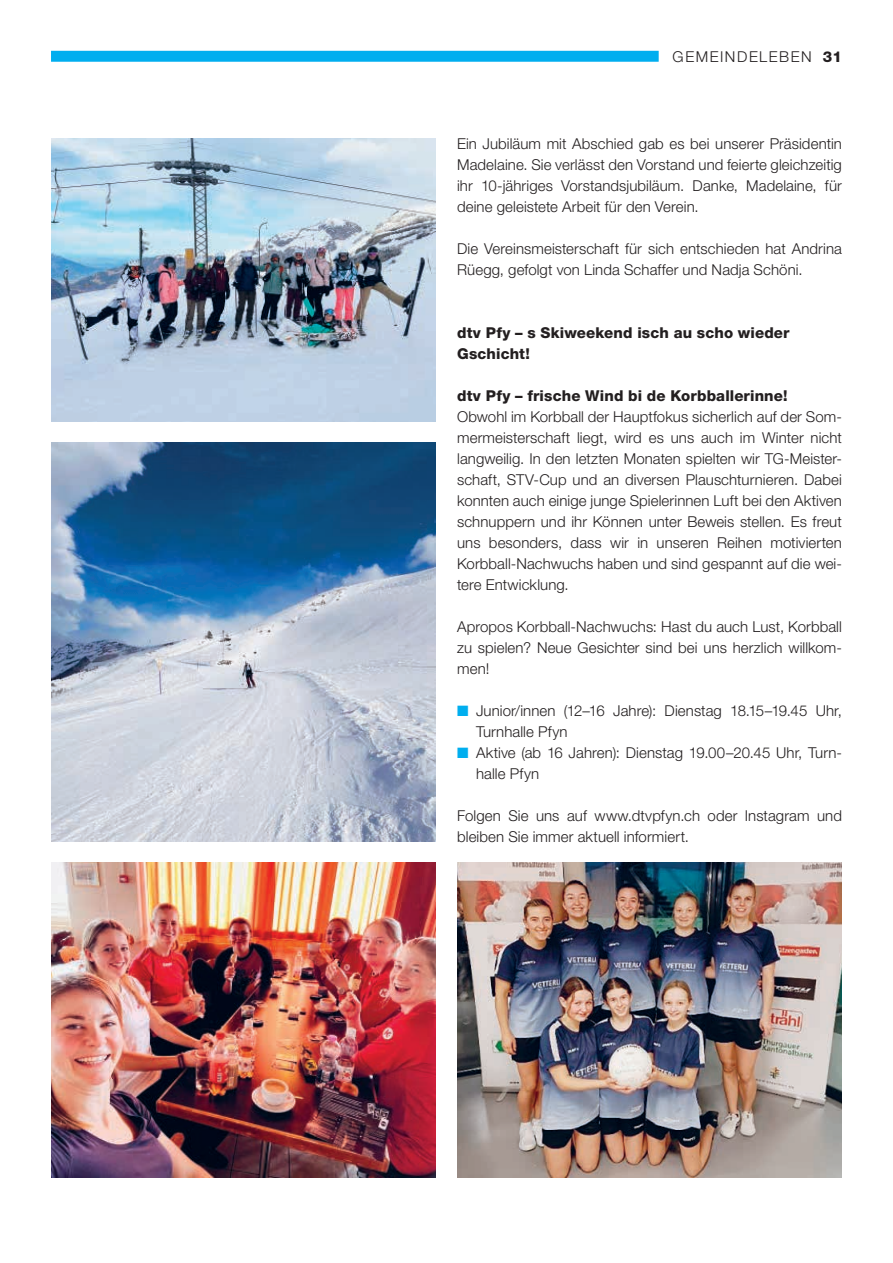
<style>
.page{position:relative;width:893px;height:1263px;background:#fff}
.page>*{position:absolute;margin:0;border:0;box-sizing:border-box;transform-origin:0 0}
.t1{font:300 15px/21px "Helvetica Neue LT Std";letter-spacing:.005em;color:#231f20}
.t2{font:800 15px/21px "Helvetica Neue LT Std";letter-spacing:.01em;color:#231f20}
.t3{font:300 15px "Helvetica Neue LT Std";letter-spacing:.105em;color:#231f20}
.s1{font-weight:800}
.s2{color:#00aeef}
</style>
<div class="page">
<div style="left:51px;top:51px;width:608px;height:11px;background:#00aeef"></div>
<img style="left:51px;top:138px;width:385px;height:284px">
<img style="left:51px;top:443px;width:385px;height:399px">
<img style="left:51px;top:863px;width:385px;height:315px">
<img style="left:457px;top:863px;width:385px;height:315px">
<p class="t3" style="left:673px;top:47px;width:171px">GEMEINDELEBEN <span class="s1">31</span></p>
<p class="t1" style="left:457px;top:133px;width:386px;text-align:justify">Ein Jubiläum mit Abschied gab es bei unserer Präsidentin Madelaine. Sie verlässt den Vorstand und feierte gleichzeitig ihr 10-jähriges Vorstandsjubiläum. Danke, Madelaine, für deine geleistete Arbeit für den Verein.</p>
<p class="t1" style="left:457px;top:238px;width:386px">Die Vereinsmeisterschaft für sich entschieden hat Andrina<br>Rüegg, gefolgt von Linda Schaffer und Nadja Schöni.</p>
<p class="t2" style="left:457px;top:322px;width:334px">dtv Pfy – s Skiweekend isch au scho wieder<br>Gschicht!</p>
<p class="t2" style="left:457px;top:385px;width:332px">dtv Pfy – frische Wind bi de Korbballerinne!</p>
<p class="t1" style="left:457px;top:406px;width:386px;text-align:justify">Obwohl im Korbball der Hauptfokus sicherlich auf der Som&shy;mermeisterschaft liegt, wird es uns auch im Winter nicht langweilig. In den letzten Monaten spielten wir TG-Meister&shy;schaft, STV-Cup und an diversen Plauschturnieren. Dabei konnten auch einige junge Spielerinnen Luft bei den Aktiven schnuppern und ihr Können unter Beweis stellen. Es freut uns besonders, dass wir in unseren Reihen motivierten Korbball-Nachwuchs haben und sind gespannt auf die wei&shy;tere Entwicklung.</p>
<p class="t1" style="left:457px;top:616px;width:386px;text-align:justify">Apropos Korbball-Nachwuchs: Hast du auch Lust, Korbball zu spielen? Neue Gesichter sind bei uns herzlich willkom&shy;men!</p>
<p class="t1" style="left:476px;top:700px;width:367px;text-indent:-19px"><span class="s2">■</span> Junior/innen (12–16 Jahre): Dienstag 18.15–19.45 Uhr,<br>Turnhalle Pfyn</p>
<p class="t1" style="left:476px;top:742px;width:367px;text-indent:-19px"><span class="s2">■</span> Aktive (ab 16 Jahren): Dienstag 19.00–20.45 Uhr, Turn&shy;halle Pfyn</p>
<p class="t1" style="left:457px;top:805px;width:386px">Folgen Sie uns auf www.dtvpfyn.ch oder Instagram und bleiben Sie immer aktuell informiert.</p>
</div>
